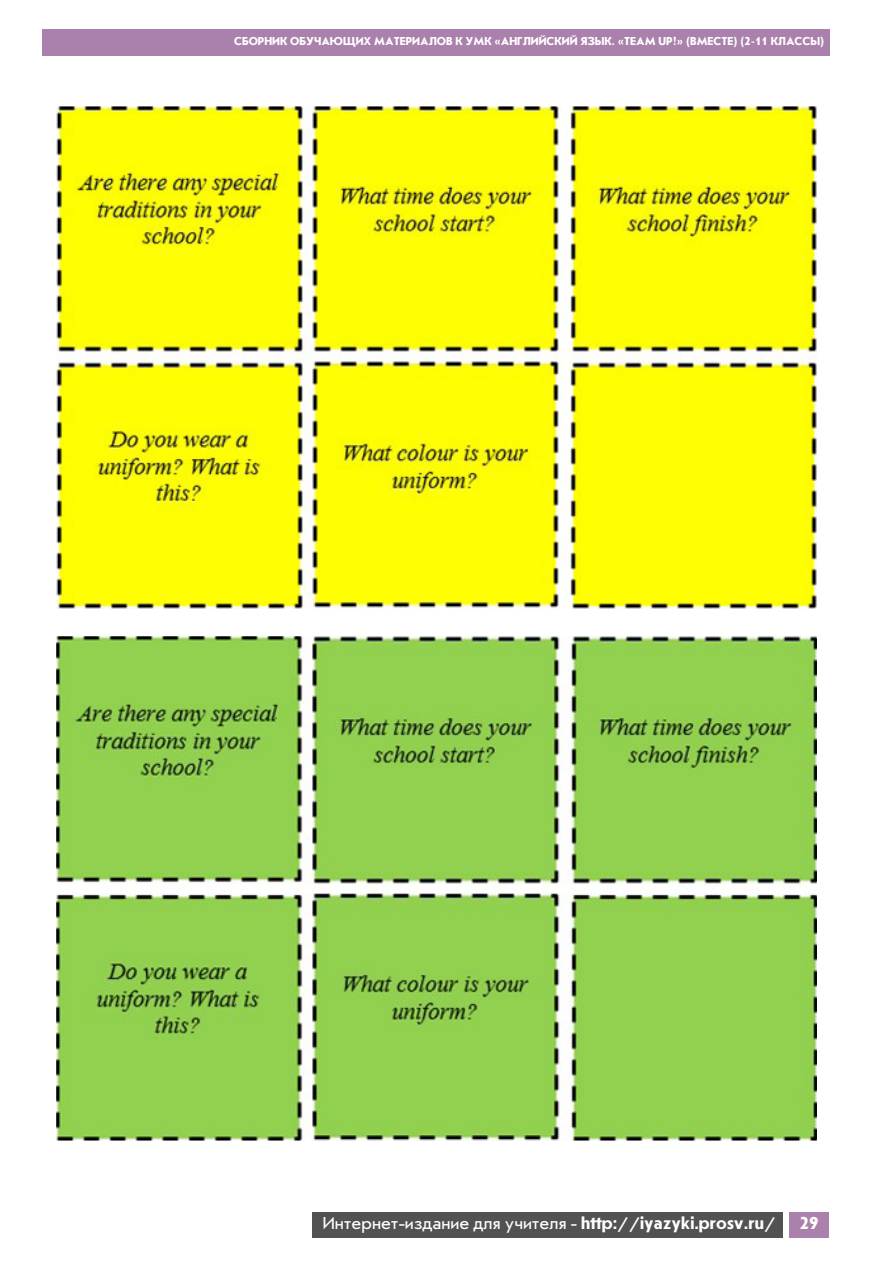
<style>
.page{position:relative;width:893px;height:1263px;background:#fff}
.page>*{position:absolute;margin:0;border:0;box-sizing:border-box;transform-origin:0 0}
.t1{font:18px "Journal Sans C";color:#fffefd}
.t2{font:700 18px "Journal Sans C";color:#fffefd}
.t3{font:700 12px "Journal Sans C";color:#fffefd}
.s1{font-weight:700}
</style>
<div class="page">
<div style="left:789px;top:1212px;width:40px;height:25px;background:#aa80ad"></div>
<div style="left:312px;top:1212px;width:470px;height:25px;background:#525252"></div>
<div style="left:42px;top:30px;width:787px;height:26px;background:#aa80ad"></div>
<img style="left:56px;top:637px;width:760px;height:503px">
<img style="left:56px;top:106px;width:760px;height:502px">
<p class="t3" style="left:234px;top:35px;width:592px">СБОРНИК ОБУЧАЮЩИХ МАТЕРИАЛОВ К УМК «АНГЛИЙСКИЙ ЯЗЫК. «TEAM UP!» (ВМЕСТЕ) (2-11 КЛАССЫ)</p>
<h1 class="t1" style="left:323px;top:1214px;width:454px">Интернет-издание для учителя - <span class="s1">http://iyazyki.prosv.ru/</span></h1>
<h1 class="t2" style="left:800px;top:1213px;width:20px">29</h1>
</div>
